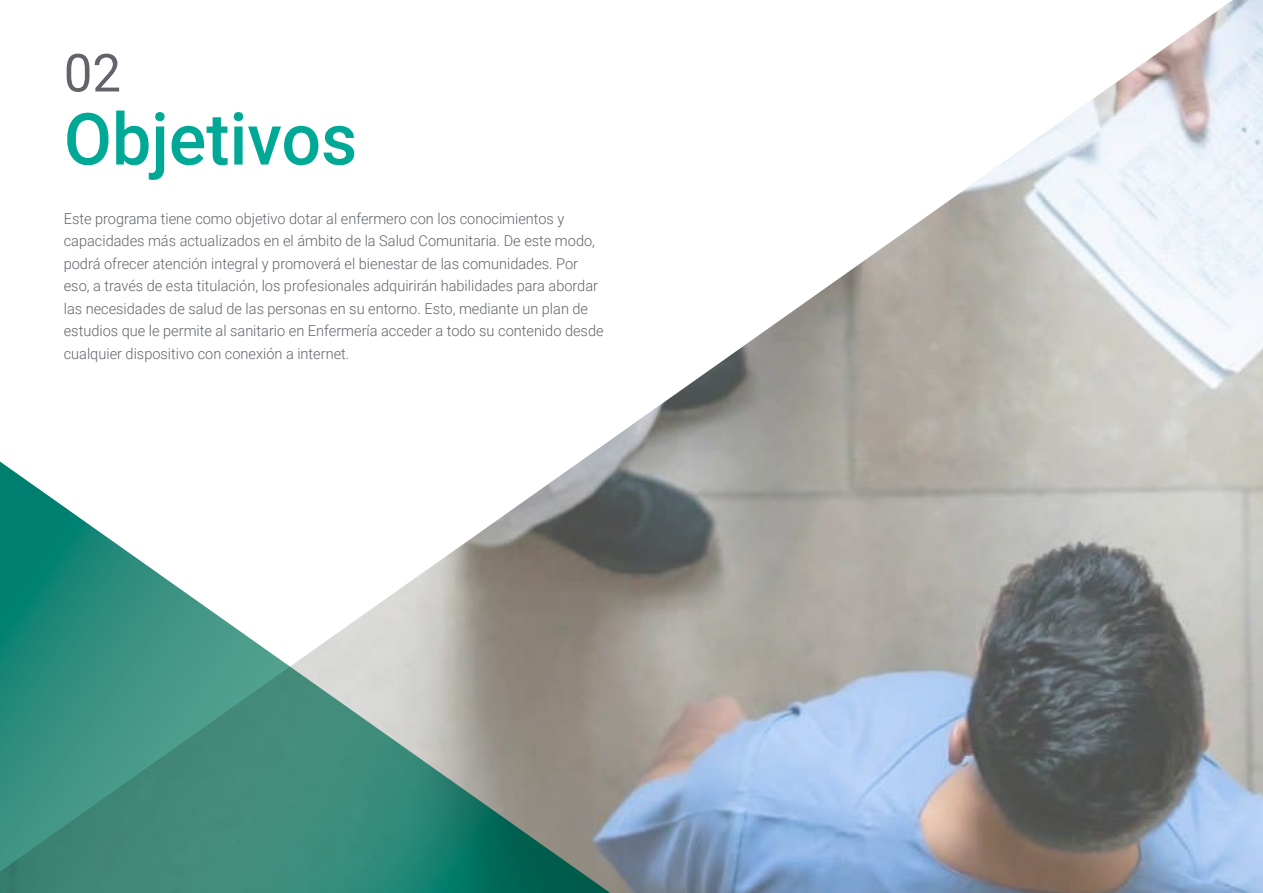
<style>
.page{position:relative;width:1263px;height:893px;background:#fff}
.page>*{position:absolute;margin:0;border:0;box-sizing:border-box;transform-origin:0 0}
.t1{font:500 72px "Roboto";color:#00a996}
.t2{font:52.5px "Roboto";color:#61646a}
.t3{font:300 15px/22.5px "Roboto";color:#61646a}
</style>
<div class="page">
<img style="left:602px;top:0;width:661px;height:893px">
<svg style="left:0;top:446px;width:640px;height:447px"></svg>
<h2 class="t2" style="left:64px;top:36px;width:59px">02</h2>
<h1 class="t1" style="left:64px;top:89px;width:295px">Objetivos</h1>
<p class="t3" style="left:64px;top:207px;width:541px">Este programa tiene como objetivo dotar al enfermero con los conocimientos y capacidades más actualizados en el ámbito de la Salud Comunitaria. De este modo, podrá ofrecer atención integral y promoverá el bienestar de las comunidades. Por eso, a través de esta titulación, los profesionales adquirirán habilidades para abordar las necesidades de salud de las personas en su entorno. Esto, mediante un plan de estudios que le permite al sanitario en Enfermería acceder a todo su contenido desde cualquier dispositivo con conexión a internet.</p>
</div>
